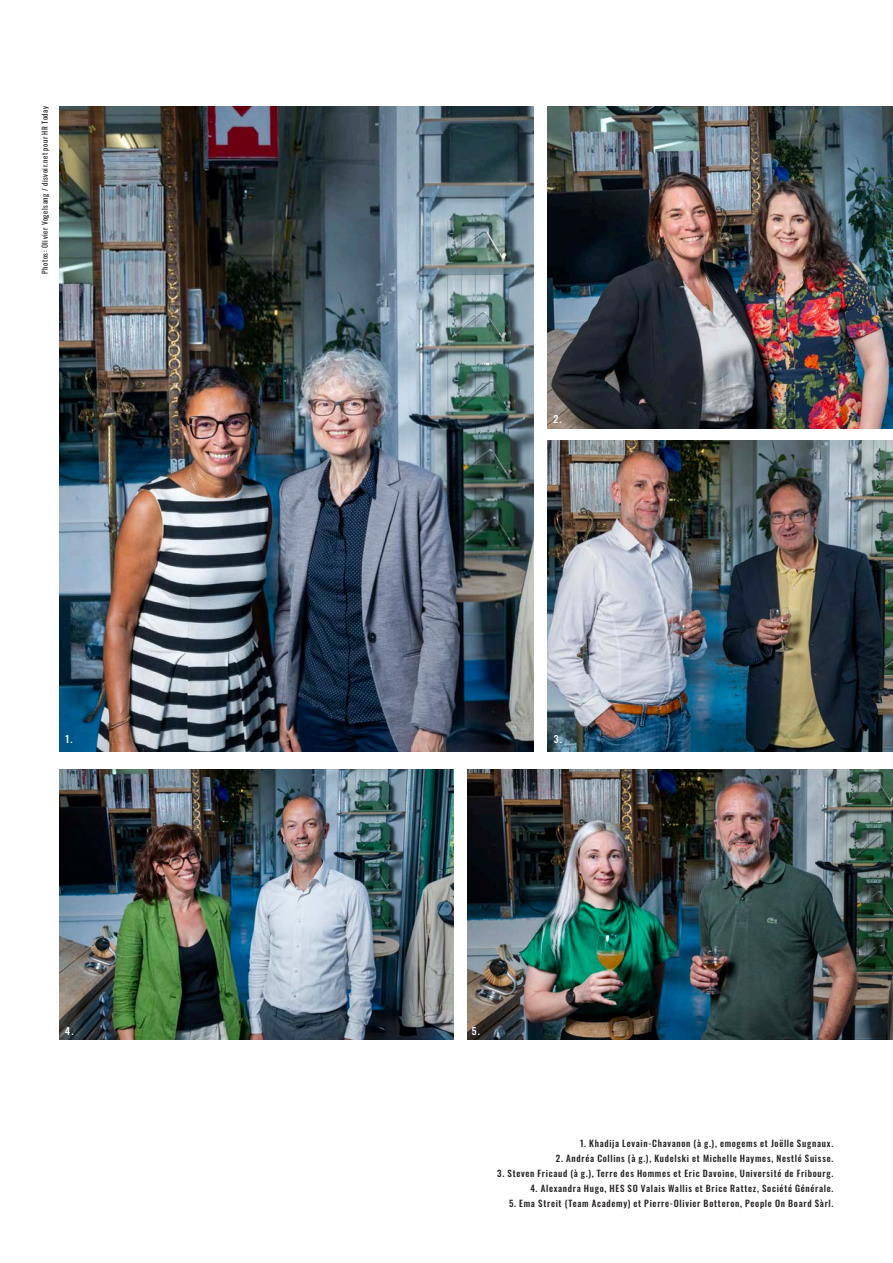
<style>
.page{position:relative;width:893px;height:1263px;background:#fff}
.page>*{position:absolute;margin:0;border:0;box-sizing:border-box;transform-origin:0 0}
._08_Bildlegende{font:500 9.75px "Oswald";color:#fff}
._08_Bildlegende-2{font:500 9px "Oswald";letter-spacing:.075em;color:#231f20}
._08_Bildlegende-3{font:7.35px "Oswald";letter-spacing:.075em;color:#231f20}
</style>
<div class="page">
<img style="left:60px;top:770px;width:394px;height:270px">
<img style="left:467px;top:770px;width:426px;height:269px">
<img style="left:60px;top:106px;width:474px;height:645px">
<img style="left:548px;top:107px;width:345px;height:322px">
<img style="left:548px;top:441px;width:345px;height:310px">
<p class="_08_Bildlegende-3" style="left:38px;top:274px;width:169px;rotate:-90deg">Photos: Olivier Vogelsang / disvoir.net pour HR Today</p>
<p class="_08_Bildlegende" style="left:553px;top:414px;width:10px">2.</p>
<p class="_08_Bildlegende" style="left:65px;top:734px;width:9px">1.</p>
<p class="_08_Bildlegende" style="left:554px;top:734px;width:10px">3.</p>
<p class="_08_Bildlegende" style="left:65px;top:1026px;width:10px">4.</p>
<p class="_08_Bildlegende" style="left:472px;top:1026px;width:10px">5.</p>
<p class="_08_Bildlegende-2" style="left:580px;top:1139px;width:255px">1. Khadija Levain-Chavanon (à g.), emogems et Joëlle Sugnaux.</p>
<p class="_08_Bildlegende-2" style="left:556px;top:1154px;width:279px">2. Andréa Collins (à g.), Kudelski et Michelle Haymes, Nestlé Suisse.</p>
<p class="_08_Bildlegende-2" style="left:497px;top:1169px;width:338px">3. Steven Fricaud (à g.), Terre des Hommes et Eric Davoine, Université de Fribourg.</p>
<p class="_08_Bildlegende-2" style="left:530px;top:1184px;width:304px">4. Alexandra Hugo, HES SO Valais Wallis et Brice Rattez, Société Générale.</p>
<p class="_08_Bildlegende-2" style="left:509px;top:1199px;width:326px">5. Ema Streit (Team Academy) et Pierre-Olivier Botteron, People On Board Sàrl.</p>
</div>
